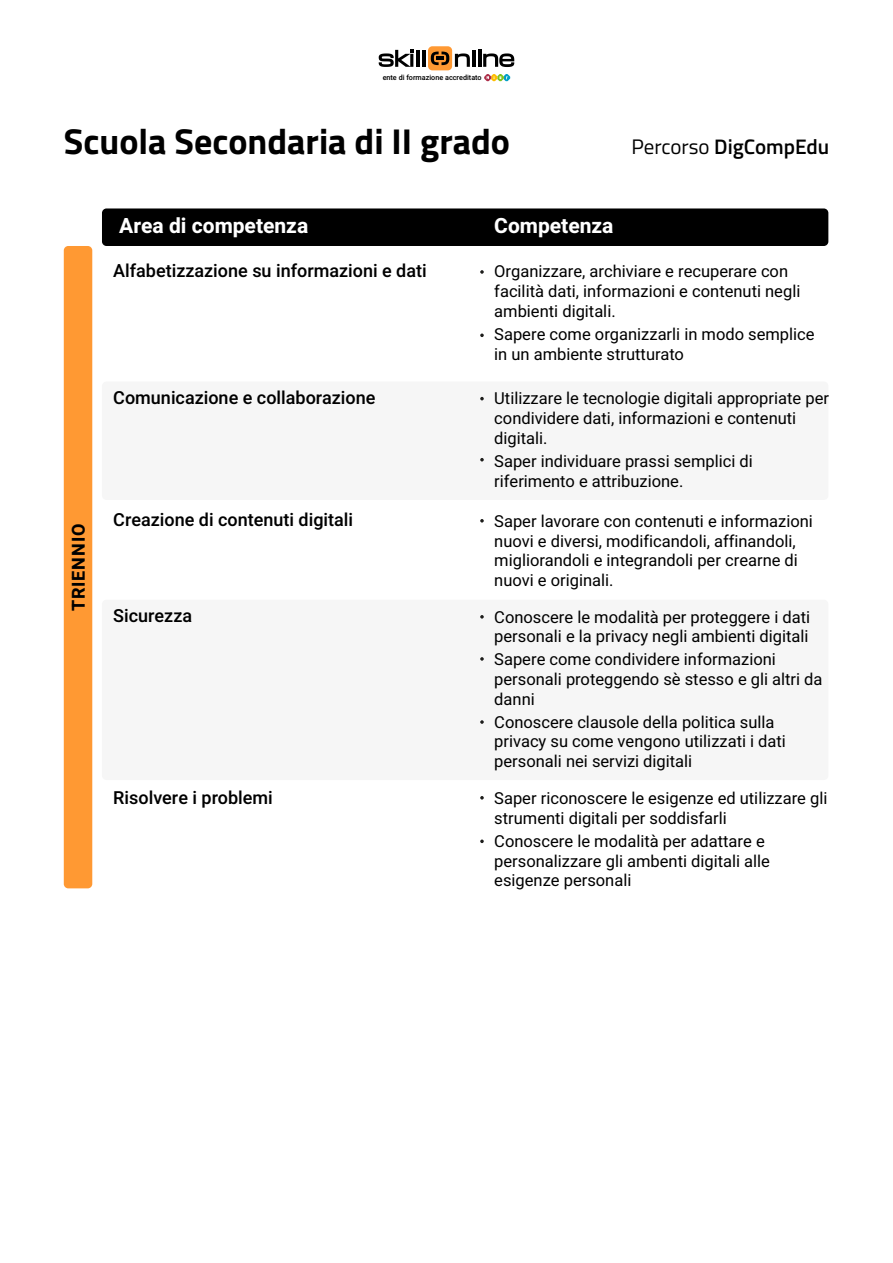
<style>
.page{position:relative;width:893px;height:1263px;background:#fff}
.page>*{position:absolute;margin:0;border:0;box-sizing:border-box;transform-origin:0 0}
.t1{font:700 36px "Titillium Web";color:#000}
.t2{font:21px "Heebo";color:#fff}
.t3{font:600 21px "Titillium Web";color:#000}
.t4{font:18px "Heebo";color:#000}
.t5{font:18px "Heebo";letter-spacing:.05em;color:#000}
.t6{font:16.5px/19.8px "Heebo";color:#000}
.t7{font:7.2px "Heebo";color:#000}
.s1{font-weight:400}
</style>
<div class="page">
<svg style="left:379px;top:50px;width:34px;height:17px"></svg>
<hr style="left:416px;top:50px;width:3px;height:17px;background:#000">
<hr style="left:422px;top:50px;width:3px;height:17px;background:#000">
<svg style="left:455px;top:53px;width:15px;height:14px"></svg>
<hr style="left:472px;top:50px;width:3px;height:17px;background:#000">
<svg style="left:478px;top:50px;width:36px;height:17px"></svg>
<div style="left:428px;top:46px;width:24px;height:24px;background:#f93;border-radius:4px"></div>
<svg style="left:431px;top:52px;width:18px;height:13px"></svg>
<svg style="left:484px;top:74px;width:26px;height:7px"></svg>
<div style="left:102px;top:381px;width:726px;height:119px;background:#f6f6f6;border-radius:4px"></div>
<div style="left:102px;top:600px;width:726px;height:180px;background:#f6f6f6;border-radius:4px"></div>
<div style="left:102px;top:208px;width:726px;height:38px;background:#000;border-radius:4px"></div>
<div style="left:64px;top:246px;width:28px;height:642px;background:#f93;border-radius:4px"></div>
<svg style="left:480px;top:270px;width:4px;height:4px"></svg>
<svg style="left:480px;top:333px;width:4px;height:4px"></svg>
<svg style="left:480px;top:397px;width:4px;height:3px"></svg>
<svg style="left:480px;top:458px;width:4px;height:3px"></svg>
<svg style="left:480px;top:519px;width:4px;height:4px"></svg>
<svg style="left:480px;top:615px;width:4px;height:4px"></svg>
<svg style="left:480px;top:657px;width:4px;height:4px"></svg>
<svg style="left:480px;top:720px;width:4px;height:4px"></svg>
<svg style="left:480px;top:796px;width:4px;height:3px"></svg>
<svg style="left:480px;top:839px;width:4px;height:4px"></svg>
<p class="t7" style="left:383px;top:72px;width:101px">ente di formazione accreditato</p>
<h1 class="t1" style="left:64px;top:114px;width:448px">Scuola Secondaria di II grado</h1>
<p class="t3" style="left:631px;top:131px;width:199px"><span class="s1">Percorso</span> DigCompEdu</p>
<p class="t2" style="left:119px;top:211px;width:190px">Area di competenza</p>
<p class="t2" style="left:494px;top:211px;width:121px">Competenza</p>
<p class="t4" style="left:113px;top:258px;width:315px">Alfabetizzazione su informazioni e dati</p>
<p class="t4" style="left:113px;top:385px;width:264px">Comunicazione e collaborazione</p>
<p class="t5" style="left:66px;top:611px;width:89px;rotate:-90deg">TRIENNIO</p>
<p class="t4" style="left:113px;top:507px;width:241px">Creazione di contenuti digitali</p>
<p class="t4" style="left:113px;top:603px;width:80px">Sicurezza</p>
<p class="t4" style="left:113px;top:785px;width:161px">Risolvere i problemi</p>
<p class="t6" style="left:494px;top:262px;width:308px">Organizzare, archiviare e recuperare con facilità dati, informazioni e contenuti negli ambienti digitali.</p>
<p class="t6" style="left:494px;top:324px;width:322px">Sapere come organizzarli in modo semplice in un ambiente strutturato</p>
<p class="t6" style="left:494px;top:389px;width:336px">Utilizzare le tecnologie digitali appropriate per condividere dati, informazioni e contenuti digitali.</p>
<p class="t6" style="left:494px;top:451px;width:260px">Saper individuare prassi semplici di riferimento e attribuzione.</p>
<p class="t6" style="left:494px;top:511px;width:320px">Saper lavorare con contenuti e informazioni nuovi e diversi, modificandoli, affinandoli, migliorandoli e integrandoli per crearne di nuovi e originali.</p>
<p class="t6" style="left:494px;top:607px;width:317px">Conoscere le modalità per proteggere i dati personali e la privacy negli ambienti digitali</p>
<p class="t6" style="left:494px;top:649px;width:330px">Sapere come condividere informazioni personali proteggendo sè stesso e gli altri da danni</p>
<p class="t6" style="left:494px;top:712px;width:293px">Conoscere clausole della politica sulla privacy su come vengono utilizzati i dati personali nei servizi digitali</p>
<p class="t6" style="left:494px;top:788px;width:335px">Saper riconoscere le esigenze ed utilizzare gli strumenti digitali per soddisfarli</p>
<p class="t6" style="left:494px;top:831px;width:277px">Conoscere le modalità per adattare e personalizzare gli ambenti digitali alle esigenze personali</p>
</div>
